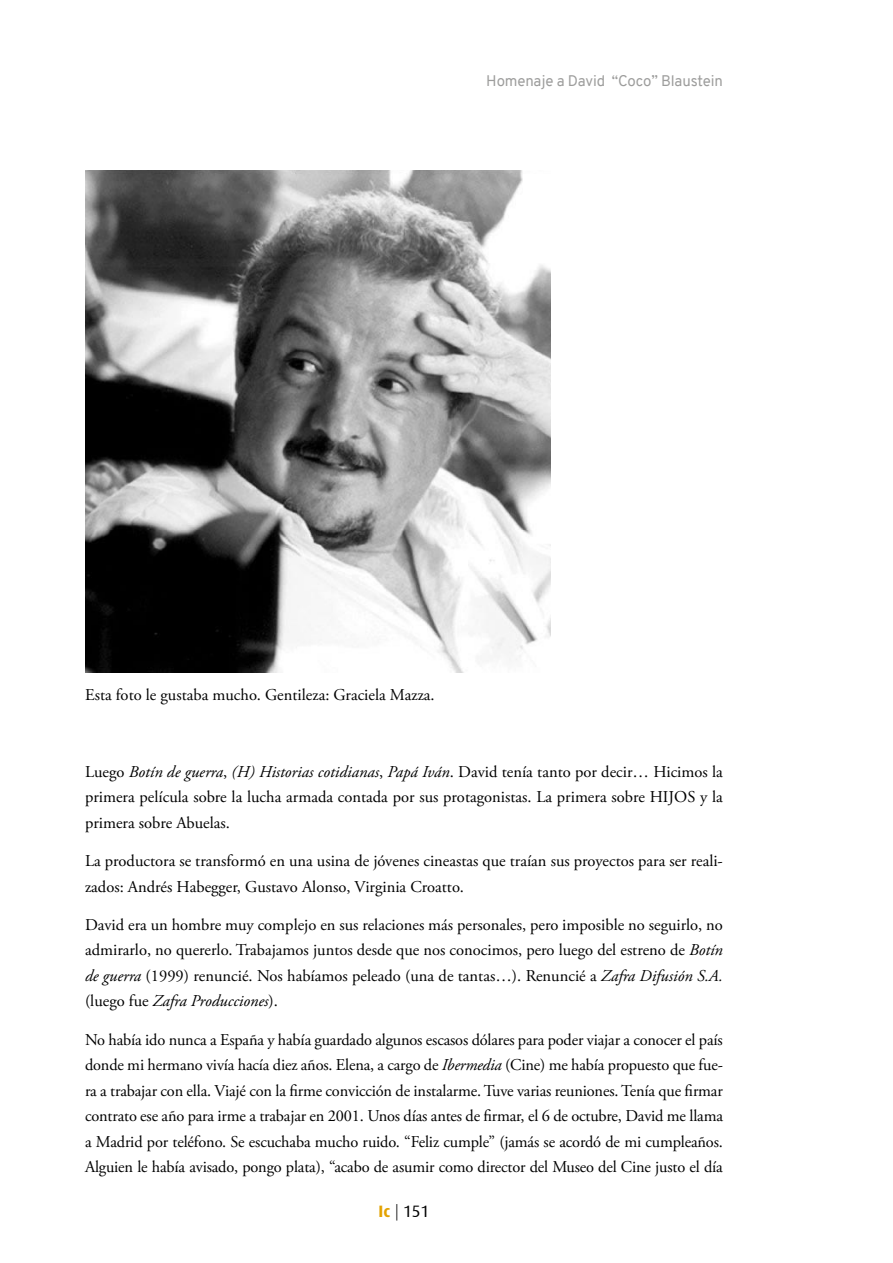
<style>
.page{position:relative;width:893px;height:1263px;background:#fff}
.page>*{position:absolute;margin:0;border:0;box-sizing:border-box;transform-origin:0 0}
.t1{font:16.5px/25.5px "Adobe Garamond Pro";letter-spacing:-.01em;color:#000;text-align:justify}
.t2{font:16.5px "Dax";color:#000}
.t3{font:15px "Overpass";letter-spacing:-.01em;color:#9d9d9c}
.s1{font-style:italic}
.s2{font-weight:700;color:#e3a200}
.s3{font-weight:300}
</style>
<div class="page">
<img style="left:85px;top:170px;width:465px;height:502px">
<p class="t3" style="left:486px;top:71px;width:238px">Homenaje a David “Coco” Blaustein</p>
<p class="t1" style="left:85px;top:683px;width:351px">Esta foto le gustaba mucho. Gentileza: Graciela Mazza.</p>
<p class="t1" style="left:85px;top:759px;width:640px">Luego <span class="s1">Botín de guerra</span>, <span class="s1">(H) Historias cotidianas</span>, <span class="s1">Papá Iván</span>. David tenía tanto por decir… Hicimos la primera película sobre la lucha armada contada por sus protagonistas. La primera sobre HIJOS y la primera sobre Abuelas.</p>
<p class="t1" style="left:85px;top:849px;width:639px">La productora se transformó en una usina de jóvenes cineastas que traían sus proyectos para ser reali&shy;zados: Andrés Habegger, Gustavo Alonso, Virginia Croatto.</p>
<p class="t1" style="left:85px;top:912px;width:639px">David era un hombre muy complejo en sus relaciones más personales, pero imposible no seguirlo, no admirarlo, no quererlo. Trabajamos juntos desde que nos conocimos, pero luego del estreno de <span class="s1">Botín de guerra</span> (1999) renuncié. Nos habíamos peleado (una de tantas…). Renuncié a <span class="s1">Zafra Difusión S.A. </span>(luego fue <span class="s1">Zafra Producciones</span>).</p>
<p class="t1" style="left:85px;top:1027px;width:640px">No había ido nunca a España y había guardado algunos escasos dólares para poder viajar a conocer el país donde mi hermano vivía hacía diez años. Elena, a cargo de <span class="s1">Ibermedia</span> (Cine) me había propuesto que fue&shy;ra a trabajar con ella. Viajé con la firme convicción de instalarme. Tuve varias reuniones. Tenía que firmar contrato ese año para irme a trabajar en 2001. Unos días antes de firmar, el 6 de octubre, David me llama a Madrid por teléfono. Se escuchaba mucho ruido. “Feliz cumple” (jamás se acordó de mi cumpleaños.<br>Alguien le había avisado, pongo plata), “acabo de asumir como director del Museo del Cine justo el día</p>
<p class="t2" style="left:379px;top:1202px;width:52px"><span class="s2">Ic</span> <span class="s3">|</span> 151</p>
</div>
